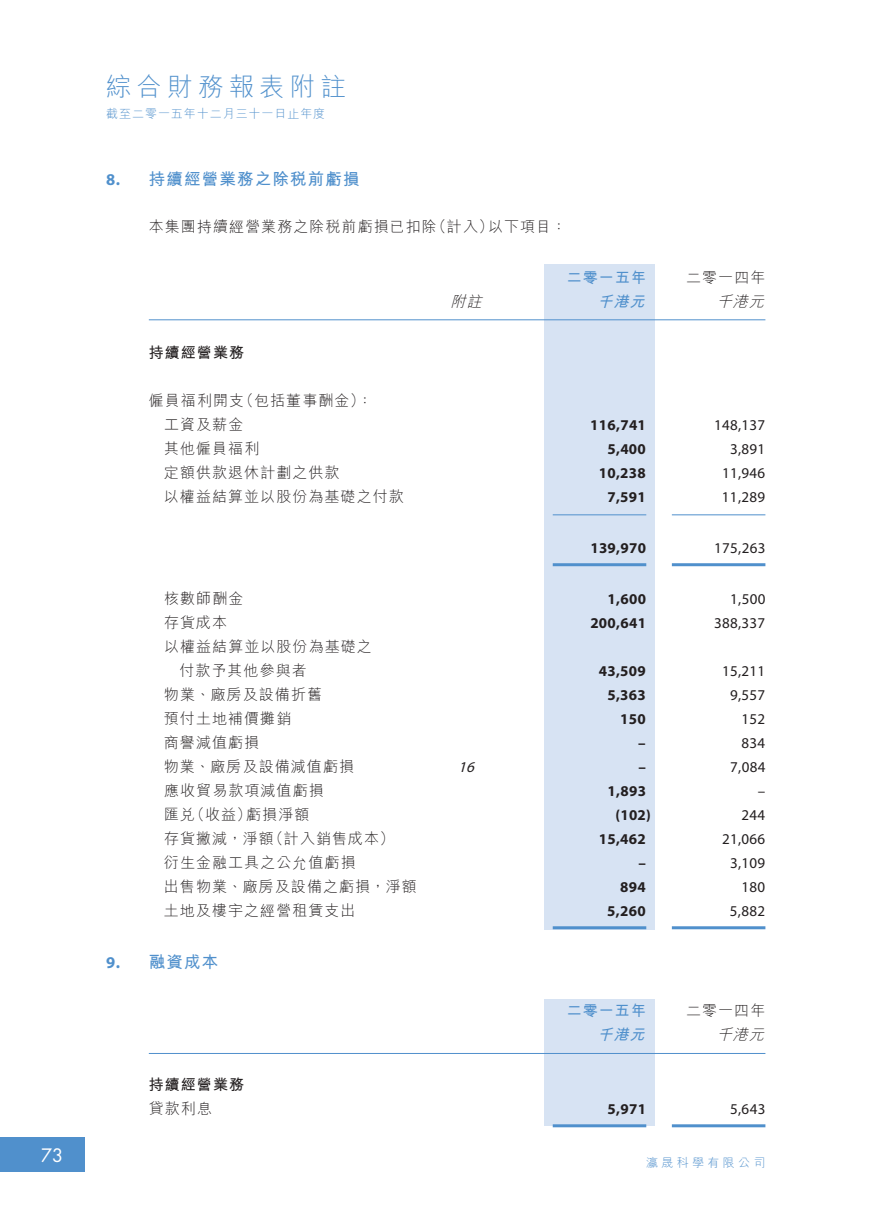
<style>
.page{position:relative;width:893px;height:1212px;background:#fff}
.page>*{position:absolute;margin:0;border:0;box-sizing:border-box;transform-origin:0 0}
.t1{font:300 25.5px "M Hei HK";letter-spacing:.2em;color:#5090cc}
.t2{font:18px "Futura Std";color:#fff}
.t3{font:700 16.5px "M Hei HK";letter-spacing:.07em;color:#5090cc}
.t4{font:700 16.5px "Myriad Pro";color:#5090cc}
.t5{font:300 15px/24px "M Hei HK";letter-spacing:.07em;color:#231f20}
.t6{font:15px "Myriad Pro";letter-spacing:.02em;color:#231f20}
.t7{font:700 15px "Myriad Pro";letter-spacing:.02em;color:#231f20}
.t8{font:700 15px "M Hei HK";letter-spacing:.07em;color:#231f20}
.t9{font:700 15px "M Hei HK";letter-spacing:.07em;color:#5090cc}
.t10{font:italic 300 15px "M Hei HK";color:#231f20}
.t11{font:italic 700 15px "M Hei HK";color:#5090cc}
.t12{font:italic 15px "Myriad Pro";color:#231f20}
.t13{font:300 12px "M Hei HK";letter-spacing:.08em;color:#5090cc}
.t14{font:300 12px "M Hei HK";letter-spacing:.28em;color:#5090cc}
</style>
<div class="page">
<div style="left:0;top:1137px;width:85px;height:34px;background:#5090cc"></div>
<div style="left:544px;top:264px;width:111px;height:665px;background:#d7e3f3"></div>
<hr style="left:149px;top:319px;width:616px;height:1px;background:#5090cc">
<hr style="left:553px;top:514px;width:93px;height:1px;background:#5090cc">
<hr style="left:672px;top:514px;width:93px;height:1px;background:#5090cc">
<hr style="left:553px;top:563px;width:93px;height:3px;background:#5090cc">
<hr style="left:672px;top:563px;width:93px;height:3px;background:#5090cc">
<hr style="left:553px;top:926px;width:93px;height:3px;background:#5090cc">
<hr style="left:672px;top:926px;width:93px;height:3px;background:#5090cc">
<div style="left:544px;top:999px;width:111px;height:126px;background:#d7e3f3"></div>
<hr style="left:149px;top:1053px;width:616px;height:1px;background:#5090cc">
<hr style="left:553px;top:1124px;width:93px;height:3px;background:#5090cc">
<hr style="left:672px;top:1124px;width:93px;height:3px;background:#5090cc">
<p class="t2" style="left:41px;top:1144px;width:24px">73</p>
<h1 class="t1" style="left:106px;top:69px;width:241px">綜合財務報表附註</h1>
<p class="t13" style="left:106px;top:105px;width:220px">截至二零一五年十二月三十一日止年度</p>
<p class="t4" style="left:106px;top:168px;width:15px">8.</p>
<p class="t4" style="left:106px;top:951px;width:15px">9.</p>
<p class="t3" style="left:149px;top:167px;width:212px">持續經營業務之除稅前虧損</p>
<p class="t5" style="left:149px;top:213px;width:290px">本集團持續經營業務之除稅前虧損已扣除</p>
<p class="t5" style="left:432px;top:213px;width:63px">（計入）</p>
<p class="t5" style="left:488px;top:213px;width:80px">以下項目：</p>
<p class="t9" style="left:567px;top:266px;width:81px">二零一五年</p>
<p class="t5" style="left:686px;top:264px;width:81px">二零一四年</p>
<p class="t10" style="left:450px;top:290px;width:38px">附註</p>
<p class="t11" style="left:597px;top:290px;width:54px">千港元</p>
<p class="t10" style="left:717px;top:290px;width:54px">千港元</p>
<p class="t8" style="left:149px;top:341px;width:97px">持續經營業務</p>
<p class="t5" style="left:239px;top:387px;width:135px">（包括董事酬金：(</p>
<p class="t5" style="left:149px;top:387px;width:97px">僱員福利開支</p>
<p class="t5" style="left:164px;top:411px;width:81px">工資及薪金</p>
<p class="t7" style="left:590px;top:415px;width:57px">116,741</p>
<p class="t6" style="left:714px;top:415px;width:53px">148,137</p>
<p class="t5" style="left:164px;top:435px;width:97px">其他僱員福利</p>
<p class="t7" style="left:607px;top:439px;width:40px">5,400</p>
<p class="t6" style="left:730px;top:439px;width:37px">3,891</p>
<p class="t5" style="left:164px;top:459px;width:177px">定額供款退休計劃之供款</p>
<p class="t7" style="left:599px;top:463px;width:49px">10,238</p>
<p class="t6" style="left:722px;top:463px;width:45px">11,946</p>
<p class="t5" style="left:164px;top:483px;width:241px">以權益結算並以股份為基礎之付款</p>
<p class="t7" style="left:607px;top:487px;width:40px">7,591</p>
<p class="t6" style="left:722px;top:487px;width:45px">11,289</p>
<p class="t7" style="left:590px;top:538px;width:57px">139,970</p>
<p class="t6" style="left:714px;top:538px;width:53px">175,263</p>
<p class="t5" style="left:164px;top:585px;width:81px">核數師酬金</p>
<p class="t7" style="left:608px;top:589px;width:40px">1,600</p>
<p class="t6" style="left:730px;top:589px;width:37px">1,500</p>
<p class="t5" style="left:164px;top:609px;width:209px">存貨成本<br>以權益結算並以股份為基礎之</p>
<p class="t7" style="left:590px;top:613px;width:57px">200,641</p>
<p class="t6" style="left:714px;top:613px;width:53px">388,337</p>
<p class="t5" style="left:179px;top:657px;width:129px">付款予其他參與者</p>
<p class="t7" style="left:599px;top:661px;width:49px">43,509</p>
<p class="t6" style="left:722px;top:661px;width:45px">15,211</p>
<p class="t5" style="left:164px;top:681px;width:160px">物業、廠房及設備折舊</p>
<p class="t7" style="left:607px;top:685px;width:40px">5,363</p>
<p class="t6" style="left:730px;top:685px;width:37px">9,557</p>
<p class="t5" style="left:164px;top:705px;width:129px">預付土地補價攤銷</p>
<p class="t7" style="left:620px;top:709px;width:27px">150</p>
<p class="t6" style="left:741px;top:709px;width:25px">152</p>
<p class="t5" style="left:164px;top:729px;width:97px">商譽減值虧損</p>
<p class="t7" style="left:638px;top:733px;width:9px">–</p>
<p class="t6" style="left:741px;top:733px;width:25px">834</p>
<p class="t5" style="left:164px;top:753px;width:192px">物業、廠房及設備減值虧損</p>
<p class="t12" style="left:458px;top:757px;width:22px">16</p>
<p class="t7" style="left:638px;top:757px;width:9px">–</p>
<p class="t6" style="left:730px;top:757px;width:37px">7,084</p>
<p class="t5" style="left:164px;top:777px;width:161px">應收貿易款項減值虧損</p>
<p class="t7" style="left:608px;top:781px;width:40px">1,893</p>
<p class="t6" style="left:758px;top:781px;width:9px">–</p>
<p class="t5" style="left:190px;top:801px;width:63px">（收益）</p>
<p class="t5" style="left:246px;top:801px;width:65px">虧損淨額</p>
<p class="t5" style="left:164px;top:801px;width:33px">匯兌</p>
<p class="t7" style="left:615px;top:805px;width:37px">)102(</p>
<p class="t6" style="left:742px;top:805px;width:25px">244</p>
<p class="t5" style="left:269px;top:825px;width:127px">（計入銷售成本(</p>
<p class="t5" style="left:164px;top:825px;width:111px">存貨撇減，淨額</p>
<p class="t7" style="left:599px;top:829px;width:49px">15,462</p>
<p class="t6" style="left:722px;top:829px;width:45px">21,066</p>
<p class="t5" style="left:164px;top:849px;width:193px">衍生金融工具之公允值虧損</p>
<p class="t7" style="left:638px;top:853px;width:9px">–</p>
<p class="t6" style="left:730px;top:853px;width:37px">3,109</p>
<p class="t5" style="left:164px;top:873px;width:254px">出售物業、廠房及設備之虧損，淨額</p>
<p class="t7" style="left:620px;top:877px;width:27px">894</p>
<p class="t6" style="left:741px;top:877px;width:25px">180</p>
<p class="t5" style="left:164px;top:897px;width:193px">土地及樓宇之經營租賃支出</p>
<p class="t3" style="left:149px;top:950px;width:71px">融資成本</p>
<p class="t7" style="left:607px;top:901px;width:40px">5,260</p>
<p class="t6" style="left:730px;top:901px;width:37px">5,882</p>
<p class="t9" style="left:567px;top:1000px;width:81px">二零一五年</p>
<p class="t5" style="left:686px;top:998px;width:81px">二零一四年</p>
<p class="t11" style="left:597px;top:1024px;width:54px">千港元</p>
<p class="t10" style="left:717px;top:1024px;width:54px">千港元</p>
<p class="t8" style="left:149px;top:1073px;width:97px">持續經營業務</p>
<p class="t5" style="left:149px;top:1095px;width:65px">貸款利息</p>
<p class="t7" style="left:608px;top:1099px;width:40px">5,971</p>
<p class="t6" style="left:730px;top:1099px;width:37px">5,643</p>
<p class="t14" style="left:646px;top:1154px;width:121px">瀛晟科學有限公司</p>
</div>
